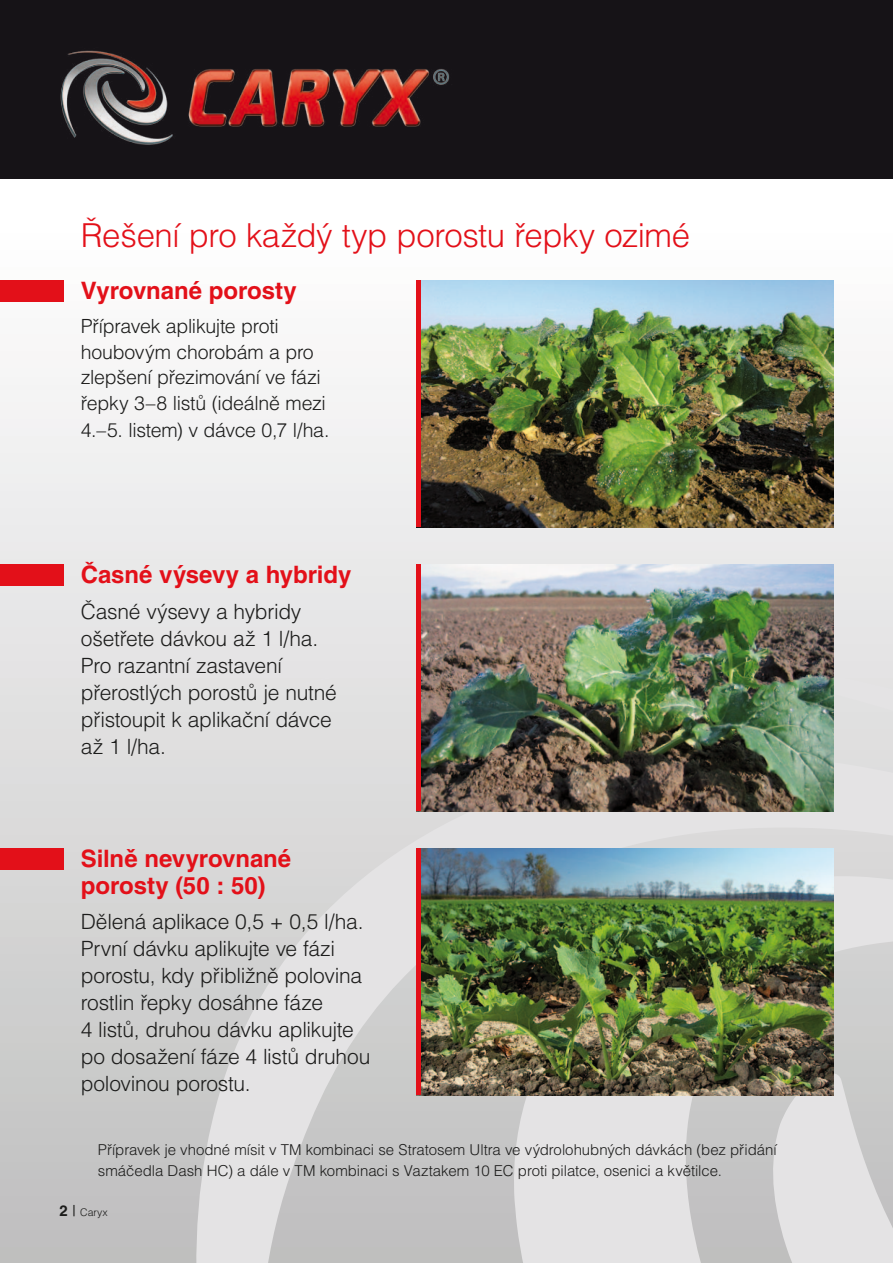
<style>
.page{position:relative;width:893px;height:1263px;background:#fff}
.page>*{position:absolute;margin:0;border:0;box-sizing:border-box;transform-origin:0 0}
.t1{font:300 33px "Helvetica CE";letter-spacing:-.015em;color:#e31019}
.t2{font:700 24px/27px "Helvetica CE";letter-spacing:-.005em;color:#e31019}
.t3{font:300 21px/27px "Helvetica CE";letter-spacing:-.015em;color:#1c1c1b}
.t4{font:300 19.5px/26px "Helvetica CE";letter-spacing:-.015em;color:#1c1c1b}
.t5{font:300 15px/21px "Helvetica CE";letter-spacing:-.005em;color:#1c1c1b}
.t6{font:300 10.5px "Helvetica CE";color:#1c1c1b}
.s1{font-weight:700;font-size:15px}
.s2{font-weight:400;font-size:15px}
</style>
<div class="page">
<div style="left:0;top:191px;width:893px;height:1072px;background:linear-gradient(to bottom,#fff,#bfbfbf)"></div>
<div style="left:286px;top:639px;width:607px;height:89px;background:#e4e3e4"></div>
<svg style="left:193px;top:728px;width:700px;height:535px;background:#d7d6d6"></svg>
<div style="left:0;top:0;width:893px;height:179px;background:#161317"></div>
<img style="left:60px;top:50px;width:389px;height:95px">
<img style="left:421px;top:281px;width:412px;height:246px">
<div style="left:0;top:280px;width:64px;height:21px;background:#e31019"></div>
<div style="left:0;top:564px;width:64px;height:21px;background:#e31019"></div>
<div style="left:0;top:848px;width:64px;height:21px;background:#e31019"></div>
<img style="left:421px;top:564px;width:412px;height:247px">
<img style="left:421px;top:848px;width:412px;height:247px">
<hr style="left:417px;top:564px;width:4px;height:247px;background:#e31019">
<hr style="left:417px;top:281px;width:4px;height:246px;background:#e31019">
<hr style="left:417px;top:848px;width:4px;height:247px;background:#e31019">
<h1 class="t1" style="left:81px;top:217px;width:611px">Řešení pro každý typ porostu řepky ozimé</h1>
<p class="t2" style="left:81px;top:277px;width:217px">Vyrovnané porosty</p>
<p class="t4" style="left:81px;top:313px;width:250px">Přípravek aplikujte proti houbovým chorobám a pro zlepšení přezimování ve fázi řepky 3–8 listů (ideálně mezi<br>4.–5. listem) v dávce 0,7 l/ha.</p>
<p class="t2" style="left:81px;top:561px;width:272px">Časné výsevy a hybridy</p>
<p class="t3" style="left:81px;top:598px;width:258px">Časné výsevy a hybridy ošetřete dávkou až 1 l/ha.<br>Pro razantní zastavení přerostlých porostů je nutné přistoupit k aplikační dávce až 1 l/ha.</p>
<p class="t2" style="left:81px;top:845px;width:212px">Silně nevyrovnané porosty (50 : 50)</p>
<p class="t3" style="left:81px;top:908px;width:291px">Dělená aplikace 0,5 + 0,5 l/ha.<br>První dávku aplikujte ve fázi porostu, kdy přibližně polovina rostlin řepky dosáhne fáze<br>4 listů, druhou dávku aplikujte po dosažení fáze 4 listů druhou polovinou porostu.</p>
<p class="t5" style="left:98px;top:1139px;width:680px">Přípravek je vhodné mísit v TM kombinaci se Stratosem Ultra ve výdrolohubných dávkách (bez přidání smáčedla Dash HC) a dále v TM kombinaci s Vaztakem 10 EC proti pilatce, osenici a květilce.</p>
<p class="t6" style="left:60px;top:1206px;width:50px"><span class="s1">2</span> <span class="s2">|</span> Caryx</p>
</div>
